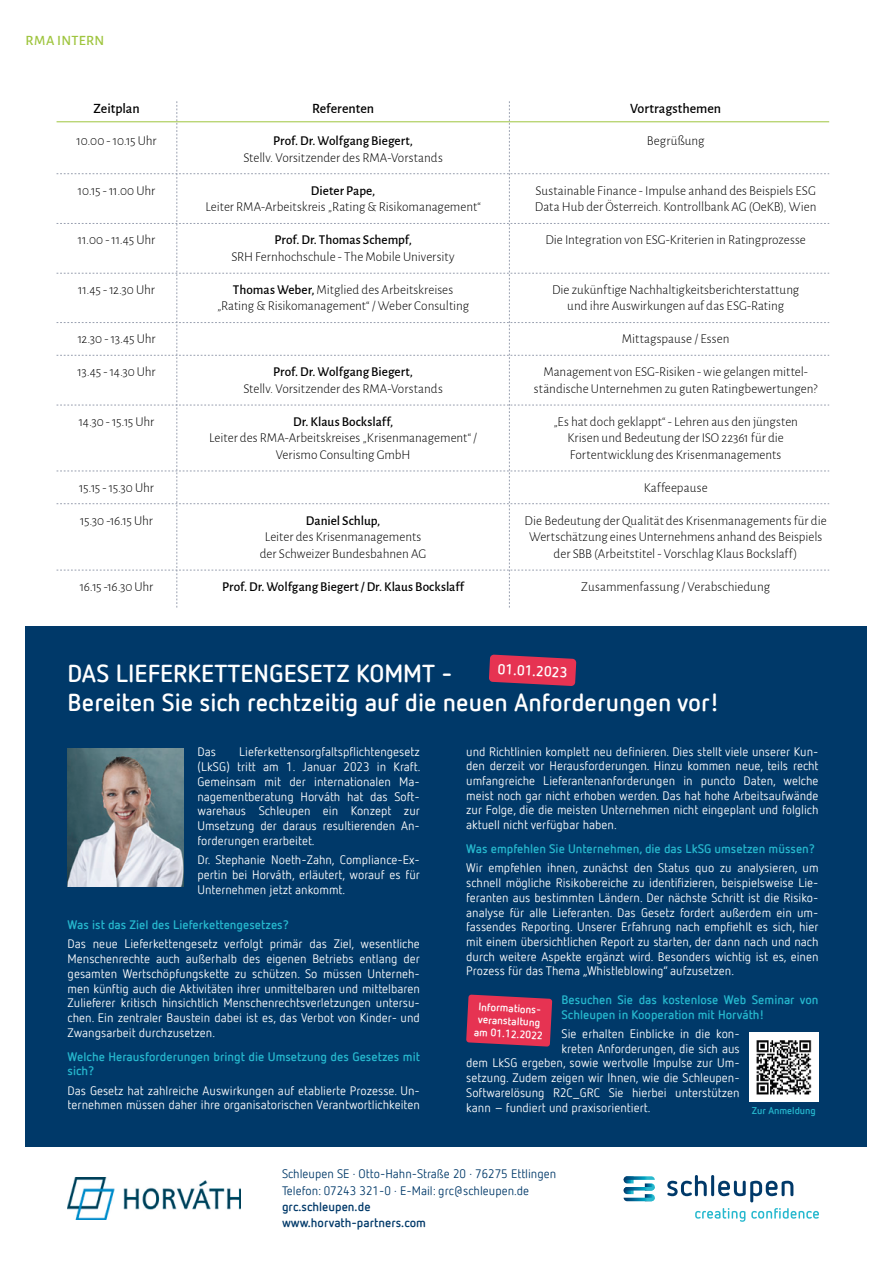
<style>
.page{position:relative;width:893px;height:1263px;background:#fff}
.page>*{position:absolute;margin:0;border:0;box-sizing:border-box;transform-origin:0 0}
.t1{font:700 24.6px/29.4px "Netto Offc";color:#fff}
.t2{font:500 14.25px "Alegreya Sans";color:#000}
.t3{font:500 14.25px "Alegreya Sans";letter-spacing:.02em;color:#9fc53f}
.t4{font:700 14.1px "Netto Offc";color:#fff}
.t5{font:300 13.5px/16.5px "Alegreya Sans";color:#000;text-align:center}
.t6{font:500 13.5px "Alegreya Sans";color:#000}
.t7{font:300 13.5px "Alegreya Sans";letter-spacing:-.02em;color:#000}
.t8{font:300 13.5px "Alegreya Sans";letter-spacing:-.03em;color:#000}
.t9{font:12.3px/14.7px "Netto Offc";color:#fff;text-align:justify}
.t10{font:700 12.3px/14.7px "Netto Offc";color:#26b8ce}
.t11{font:12.3px/16.4px "Netto Offc";color:#003969}
.t12{font:700 12.3px/16.4px "Netto Offc";color:#003969}
.t13{font:700 10.65px/12.8px "Netto Offc";color:#fff;text-align:center}
.t14{font:700 9.75px "Netto Offc";color:#26b8ce}
.s1{font-weight:500}
</style>
<div class="page">
<div style="left:26px;top:626px;width:841px;height:522px;background:#003969"></div>
<div style="left:26px;top:1147px;width:841px;height:98px;background:#fff"></div>
<svg style="left:667px;top:1175px;width:126px;height:27px"></svg>
<svg style="left:695px;top:1208px;width:50px;height:14px"></svg>
<svg style="left:751px;top:1208px;width:68px;height:11px"></svg>
<svg style="left:624px;top:1176px;width:31px;height:25px"></svg>
<img style="left:68px;top:1177px;width:173px;height:42px">
<img style="left:68px;top:748px;width:116px;height:138px">
<svg style="left:489px;top:654px;width:87px;height:32px;background:#c13355"></svg>
<svg style="left:466px;top:994px;width:86px;height:52px;background:#cd3354"></svg>
<img style="left:749px;top:1032px;width:69px;height:70px">
<svg style="left:57px;top:101px;width:772px;height:507px"></svg>
<p class="t3" style="left:26px;top:31px;width:80px">RMA INTERN</p>
<p class="t2" style="left:93px;top:98px;width:48px">Zeitplan</p>
<p class="t2" style="left:312px;top:98px;width:64px">Referenten</p>
<p class="t2" style="left:630px;top:98px;width:93px">Vortragsthemen</p>
<p class="t7" style="left:77px;top:132px;width:82px">10.00 - 10.15 Uhr</p>
<p class="t5" style="left:78px;top:182px;width:79px">10.15 - 11.00 Uhr</p>
<p class="t5" style="left:78px;top:231px;width:79px">11.00 - 11.45 Uhr</p>
<p class="t5" style="left:78px;top:281px;width:78px">11.45 - 12.30 Uhr</p>
<p class="t7" style="left:78px;top:330px;width:79px">12.30 - 13.45 Uhr</p>
<p class="t7" style="left:77px;top:363px;width:80px">13.45 - 14.30 Uhr</p>
<p class="t7" style="left:79px;top:412px;width:77px">14.30 - 15.15 Uhr</p>
<p class="t8" style="left:79px;top:478px;width:76px">15.15 - 15.30 Uhr</p>
<p class="t7" style="left:80px;top:511px;width:74px">15.30 -16.15 Uhr</p>
<p class="t7" style="left:80px;top:577px;width:75px">16.15 -16.30 Uhr</p>
<p class="t6" style="left:273px;top:131px;width:141px">Prof. Dr. Wolfgang Biegert,</p>
<p class="t5" style="left:243px;top:149px;width:201px">Stellv. Vorsitzender des RMA-Vorstands</p>
<p class="t6" style="left:311px;top:181px;width:66px">Dieter Pape,</p>
<p class="t5" style="left:205px;top:198px;width:277px">Leiter RMA-Arbeitskreis „Rating &amp; Risikomanagement“</p>
<p class="t6" style="left:274px;top:230px;width:139px">Prof. Dr. Thomas Schempf,</p>
<p class="t5" style="left:232px;top:248px;width:225px">SRH Fernhochschule - The Mobile University</p>
<p class="t5" style="left:217px;top:281px;width:254px"><span class="s1">Thomas Weber,</span> Mitglied des Arbeitskreises „Rating &amp; Risikomanagement“ / Weber Consulting</p>
<p class="t6" style="left:273px;top:362px;width:141px">Prof. Dr. Wolfgang Biegert,</p>
<p class="t5" style="left:243px;top:380px;width:201px">Stellv. Vorsitzender des RMA-Vorstands</p>
<p class="t6" style="left:293px;top:412px;width:102px">Dr. Klaus Bockslaff,</p>
<p class="t5" style="left:209px;top:429px;width:270px">Leiter des RMA-Arbeitskreises „Krisenmanagement“ /<br>Verismo Consulting GmbH</p>
<p class="t6" style="left:306px;top:511px;width:76px">Daniel Schlup,</p>
<p class="t5" style="left:260px;top:528px;width:168px">Leiter des Krisenmanagements der Schweizer Bundesbahnen AG</p>
<p class="t6" style="left:222px;top:577px;width:243px">Prof. Dr. Wolfgang Biegert / Dr. Klaus Bockslaff</p>
<p class="t5" style="left:647px;top:132px;width:59px">Begrüßung</p>
<p class="t5" style="left:535px;top:182px;width:283px;text-align:left">Sustainable Finance - Impulse anhand des Beispiels ESG<br>Data Hub der Österreich. Kontrollbank AG (OeKB), Wien</p>
<p class="t5" style="left:545px;top:231px;width:262px">Die Integration von ESG-Kriterien in Ratingprozesse</p>
<p class="t5" style="left:552px;top:281px;width:249px">Die zukünftige Nachhaltigkeitsberichterstattung und ihre Auswirkungen auf das ESG-Rating</p>
<p class="t5" style="left:622px;top:330px;width:109px">Mittagspause / Essen</p>
<p class="t5" style="left:534px;top:363px;width:285px">Management von ESG-Risiken - wie gelangen mittel&shy;ständische Unternehmen zu guten Ratingbewertungen?</p>
<p class="t5" style="left:553px;top:413px;width:246px">„Es hat doch geklappt“ - Lehren aus den jüngsten<br>Krisen und Bedeutung der ISO 22361 für die<br>Fortentwicklung des Krisenmanagements</p>
<p class="t5" style="left:644px;top:479px;width:65px">Kaffeepause</p>
<p class="t5" style="left:525px;top:512px;width:304px">Die Bedeutung der Qualität des Krisenmanagements für die<br>Wertschätzung eines Unternehmens anhand des Beispiels der SBB (Arbeitstitel - Vorschlag Klaus Bockslaff)</p>
<p class="t5" style="left:581px;top:578px;width:190px">Zusammenfassung / Verabschiedung</p>
<p class="t4" style="left:498px;top:660px;width:71px;rotate:3deg">01.01.2023</p>
<h1 class="t1" style="left:68px;top:658px;width:653px">DAS LIEFERKETTENGESETZ KOMMT -<br>Bereiten Sie sich rechtzeitig auf die neuen Anforderungen vor!</h1>
<p class="t9" style="left:197px;top:744px;width:225px;text-indent:42px">Lieferkettensorgfaltspflichtengesetz (LkSG) tritt am 1. Januar 2023 in Kraft.<br>Gemeinsam mit der internationalen Ma&shy;nagementberatung Horváth hat das Soft&shy;warehaus Schleupen ein Konzept zur Umsetzung der daraus resultierenden An&shy;forderungen erarbeitet.</p>
<p class="t9" style="left:197px;top:852px;width:224px">Dr. Stephanie Noeth-Zahn, Compliance-Ex&shy;pertin bei Horváth, erläutert, worauf es für Unternehmen jetzt ankommt.</p>
<p class="t9" style="left:197px;top:744px;width:20px">Das</p>
<p class="t10" style="left:68px;top:917px;width:223px">Was ist das Ziel des Lieferkettengesetzes?</p>
<p class="t9" style="left:68px;top:936px;width:354px">Das neue Lieferkettengesetz verfolgt primär das Ziel, wesentliche Menschenrechte auch außerhalb des eigenen Betriebs entlang der gesamten Wertschöpfungskette zu schützen. So müssen Unterneh&shy;men künftig auch die Aktivitäten ihrer unmittelbaren und mittelbaren Zulieferer kritisch hinsichtlich Menschenrechtsverletzungen untersu&shy;chen. Ein zentraler Baustein dabei ist es, das Verbot von Kinder- und Zwangsarbeit durchzusetzen.</p>
<p class="t10" style="left:68px;top:1049px;width:354px">Welche Herausforderungen bringt die Umsetzung des Gesetzes mit sich?</p>
<p class="t9" style="left:68px;top:1083px;width:354px">Das Gesetz hat zahlreiche Auswirkungen auf etablierte Prozesse. Un&shy;ternehmen müssen daher ihre organisatorischen Verantwortlichkeiten</p>
<p class="t9" style="left:466px;top:744px;width:354px">und Richtlinien komplett neu definieren. Dies stellt viele unserer Kun&shy;den derzeit vor Herausforderungen. Hinzu kommen neue, teils recht umfangreiche Lieferantenanforderungen in puncto Daten, welche meist noch gar nicht erhoben werden. Das hat hohe Arbeitsaufwände zur Folge, die die meisten Unternehmen nicht eingeplant und folglich aktuell nicht verfügbar haben.</p>
<p class="t10" style="left:466px;top:841px;width:350px">Was empfehlen Sie Unternehmen, die das LkSG umsetzen müssen?</p>
<p class="t9" style="left:466px;top:860px;width:354px">Wir empfehlen ihnen, zunächst den Status quo zu analysieren, um schnell mögliche Risikobereiche zu identifizieren, beispielsweise Lie&shy;feranten aus bestimmten Ländern. Der nächste Schritt ist die Risiko&shy;analyse für alle Lieferanten. Das Gesetz fordert außerdem ein um&shy;fassendes Reporting. Unserer Erfahrung nach empfiehlt es sich, hier mit einem übersichtlichen Report zu starten, der dann nach und nach durch weitere Aspekte ergänzt wird. Besonders wichtig ist es, einen Prozess für das Thema „Whistleblowing“ aufzusetzen.</p>
<p class="t10" style="left:561px;top:992px;width:258px">Besuchen Sie das kostenlose Web Seminar von<br>Schleupen in Kooperation mit Horváth!</p>
<p class="t9" style="left:561px;top:1026px;width:180px">Sie erhalten Einblicke in die kon-</p>
<p class="t9" style="left:561px;top:1041px;width:180px">kreten Anforderungen, die sich aus</p>
<p class="t9" style="left:466px;top:1055px;width:275px">dem LkSG ergeben, sowie wertvolle Impulse zur Um-</p>
<p class="t9" style="left:466px;top:1070px;width:275px">setzung. Zudem zeigen wir Ihnen, wie die Schleupen-</p>
<p class="t9" style="left:466px;top:1085px;width:275px">Softwarelösung R2C_GRC Sie hierbei unterstützen</p>
<p class="t9" style="left:466px;top:1100px;width:186px">kann – fundiert und praxisorientiert.</p>
<p class="t13" style="left:476px;top:1000px;width:71px;rotate:3deg">Informations&shy;veranstaltung am 01.12.2022</p>
<p class="t14" style="left:752px;top:1104px;width:66px">Zur Anmeldung</p>
<p class="t11" style="left:282px;top:1165px;width:276px">Schleupen SE · Otto-Hahn-Straße 20 · 76275 Ettlingen<br>Telefon: 07243 321-0 · E-Mail: grc@schleupen.de</p>
<p class="t12" style="left:282px;top:1198px;width:146px">grc.schleupen.de www.horvath-partners.com</p>
</div>
